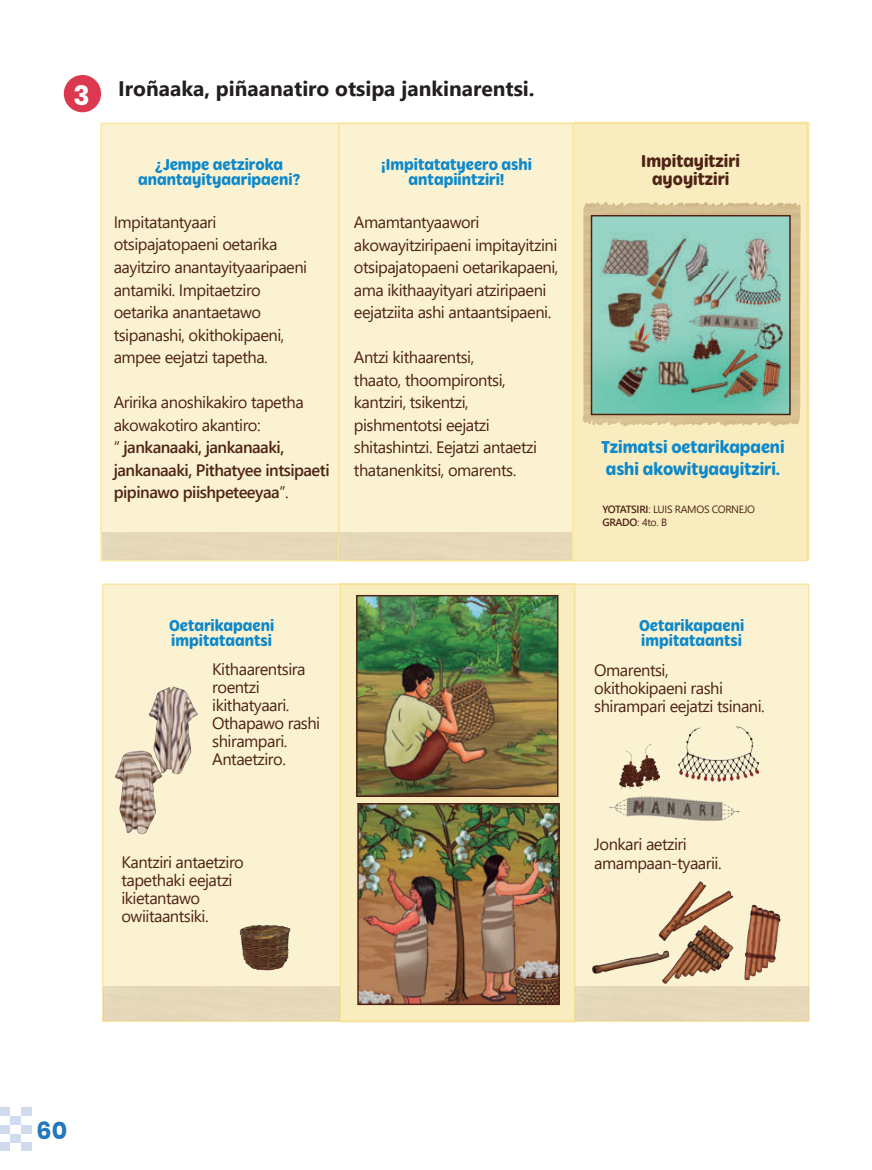
<style>
.page{position:relative;width:872px;height:1170px;background:#fff}
.page>*{position:absolute;margin:0;border:0;box-sizing:border-box;transform-origin:0 0}
.t1{font:700 27px "Poppins";color:#fff}
.t2{font:700 24px "Poppins";color:#2479be}
.t3{font:700 21px "Segoe UI";color:#231f20}
.t4{font:700 18px/22.5px "Mithella";color:#0c88cb}
.t5{font:700 18px/18px "Mithella";color:#4e2316;text-align:center}
.t6{font:16.5px/22.5px "Segoe UI";letter-spacing:-.03em;color:#4e2316}
.t7{font:600 16.5px/22.5px "Segoe UI";letter-spacing:-.03em;color:#4e2316}
.t8{font:700 16.5px/15px "Mithella";color:#0c88cb;text-align:center}
.t9{font:10.5px/13.5px "Segoe UI";letter-spacing:-.03em;color:#4e2316}
.s1{font-weight:400}
.s2{font-weight:600}
</style>
<div class="page">
<div style="left:21px;top:1107px;width:11px;height:8px;background:#d1dbef"></div>
<div style="left:10px;top:1115px;width:11px;height:9px;background:#d1dbef"></div>
<div style="left:21px;top:1124px;width:11px;height:9px;background:#d1dbef"></div>
<div style="left:0;top:1107px;width:10px;height:8px;background:#d1dbef"></div>
<div style="left:0;top:1124px;width:10px;height:9px;background:#d1dbef"></div>
<div style="left:0;top:1142px;width:10px;height:9px;background:#d1dbef"></div>
<div style="left:10px;top:1133px;width:11px;height:9px;background:#d1dbef"></div>
<div style="left:21px;top:1142px;width:11px;height:9px;background:#d1dbef"></div>
<div style="left:102px;top:583px;width:707px;height:439px;background:linear-gradient(to right,#faf0cb,#f9efca);border:2px solid #f7e192"></div>
<div style="left:340px;top:583px;width:235px;height:439px;border:2px solid #f7e192"></div>
<div style="left:101px;top:123px;width:706px;height:437px;background:linear-gradient(to right,#fcf4d7,#f9edbf)"></div>
<svg style="left:582px;top:202px;width:218px;height:224px;background:#d5be90"></svg>
<img style="left:685px;top:202px;width:69px;height:4px">
<div style="left:338px;top:123px;width:235px;height:438px;border:2px solid #f7e192"></div>
<div style="left:64px;top:75px;width:37px;height:37px;background:#dc3850;border-radius:50%"></div>
<img style="left:594px;top:218px;width:193px;height:194px">
<div style="left:591px;top:215px;width:199px;height:200px;border:2px solid #4e2316"></div>
<img style="left:359px;top:598px;width:196px;height:196px">
<div style="left:356px;top:595px;width:202px;height:202px;border:2px solid #4e2316"></div>
<img style="left:360px;top:806px;width:197px;height:195px">
<div style="left:357px;top:803px;width:203px;height:201px;border:2px solid #4e2316"></div>
<img style="left:619px;top:744px;width:40px;height:44px">
<img style="left:673px;top:726px;width:85px;height:55px">
<img style="left:609px;top:796px;width:138px;height:30px">
<div style="left:103px;top:986px;width:236px;height:34px;background:#e6d8ba"></div>
<img style="left:116px;top:684px;width:82px;height:153px">
<img style="left:235px;top:885px;width:98px;height:89px">
<div style="left:575px;top:986px;width:233px;height:33px;background:#e6d8ba"></div>
<img style="left:593px;top:881px;width:192px;height:113px">
<div style="left:102px;top:532px;width:237px;height:28px;background:#e6d8ba"></div>
<div style="left:339px;top:532px;width:233px;height:28px;background:#e6d8ba"></div>
<h1 class="t1" style="left:74px;top:80px;width:18px">3</h1>
<p class="t3" style="left:118px;top:69px;width:418px">Iroñaaka, piñaanatiro otsipa jankinarentsi.</p>
<p class="t8" style="left:138px;top:156px;width:163px">¿Jempe aetziroka anantayityaaripaeni?</p>
<p class="t8" style="left:381px;top:156px;width:152px">¡Impitatatyeero ashi antapiintziri!</p>
<p class="t6" style="left:114px;top:209px;width:195px">Impitatantyaari otsipajatopaeni oetarika aayitziro anantayityaaripaeni antamiki. Impitaetziro oetarika anantaetawo tsipanashi, okithokipaeni, ampee eejatzi tapetha.</p>
<p class="t7" style="left:114px;top:389px;width:217px"><span class="s1">Aririka anoshikakiro tapetha akowakotiro akantiro:<br>“</span> jankanaaki, jankanaaki, jankanaaki, Pithatyee intsipaeti pipinawo piishpeteeyaa<span class="s1">”.</span></p>
<p class="t6" style="left:354px;top:209px;width:206px">Amamtantyaawori akowayitziripaeni impitayitzini otsipajatopaeni oetarikapaeni, ama ikithaayityari atziripaeni eejatziita ashi antaantsipaeni.</p>
<p class="t6" style="left:354px;top:344px;width:185px">Antzi kithaarentsi,<br>thaato, thoompirontsi, kantziri, tsikentzi, pishmentotsi eejatzi shitashintzi. Eejatzi antaetzi thatanenkitsi, omarents.</p>
<p class="t5" style="left:641px;top:152px;width:100px">Impitayitziri ayoyitziri</p>
<p class="t4" style="left:601px;top:435px;width:185px">Tzimatsi oetarikapaeni ashi akowityaayitziri.</p>
<p class="t9" style="left:602px;top:501px;width:154px"><span class="s2">YOTATSIRI</span>: LUIS RAMOS CORNEJO<br><span class="s2">GRADO</span>: 4to. B</p>
<p class="t8" style="left:169px;top:617px;width:107px;text-align:left">Oetarikapaeni impitataantsi</p>
<p class="t8" style="left:639px;top:617px;width:107px;text-align:left">Oetarikapaeni impitataantsi</p>
<p class="t6" style="left:212px;top:659px;width:110px;line-height:18px">Kithaarentsira roentzi ikithatyaari.<br>Othapawo rashi shirampari.<br>Antaetziro.</p>
<p class="t6" style="left:121px;top:851px;width:124px;line-height:18px">Kantziri antaetziro tapethaki eejatzi ikietantawo owiitaantsiki.</p>
<p class="t6" style="left:594px;top:660px;width:172px;line-height:18px">Omarentsi, okithokipaeni rashi shirampari eejatzi tsinani.</p>
<p class="t6" style="left:594px;top:834px;width:129px;line-height:18px">Jonkari aetziri amampaan-tyaarii.</p>
<h2 class="t2" style="left:37px;top:1116px;width:32px">60</h2>
</div>
